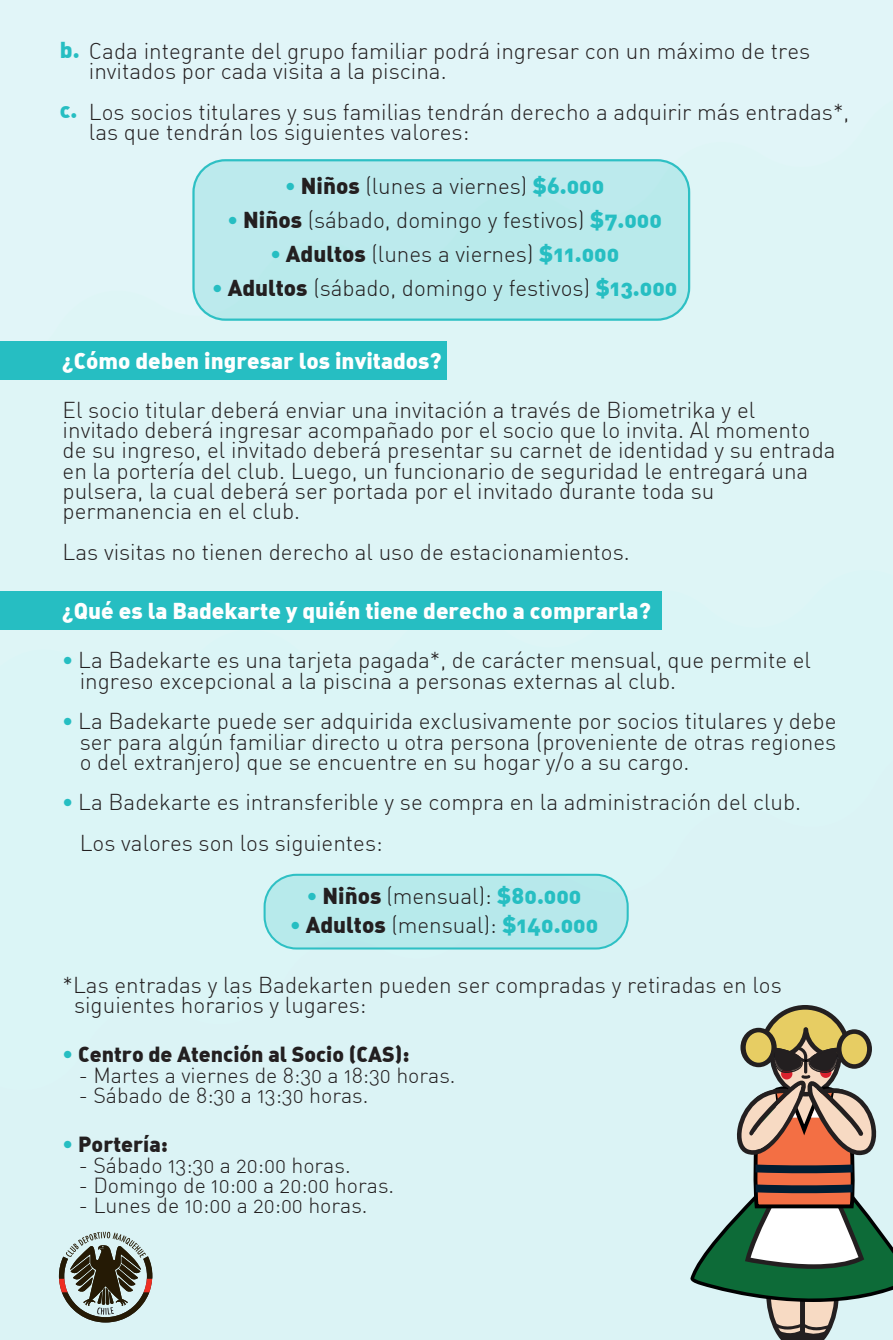
<style>
.page{position:relative;width:893px;height:1340px;background:#fff}
.page>*{position:absolute;margin:0;border:0;box-sizing:border-box;transform-origin:0 0}
.t1{font:300 22.5px/20.2px "DIN Alternate";color:#231f20}
.t2{font:900 22.5px "DIN Alternate";color:#fff}
.t3{font:900 22.5px "DIN Alternate";color:#26bec2}
.t4{font:300 21.38px "DIN Alternate";color:#231f20}
.t5{font:900 21.38px "DIN Alternate";color:#231f20}
.s1{font-weight:900;color:#26bec2}
.s2{font-weight:900}
.s3{font-size:22.5px;color:#26bec2}
</style>
<div class="page">
<div style="left:0;top:0;width:893px;height:1339px;background:#dbf5f6"></div>
<svg style="left:59px;top:1231px;width:93px;height:91px"></svg>
<div style="left:0;top:341px;width:447px;height:39px;background:#26bec2"></div>
<div style="left:0;top:591px;width:662px;height:39px;background:#26bec2"></div>
<div style="left:193px;top:160px;width:496px;height:160px;background:#b9eaeb;border-radius:32px"></div>
<div style="left:192px;top:159px;width:498px;height:162px;border:2px solid #26bec2;border-radius:32px"></div>
<div style="left:265px;top:874px;width:363px;height:74px;background:#b7eaeb;border-radius:32px"></div>
<div style="left:264px;top:873px;width:365px;height:76px;border:2px solid #26bec2;border-radius:32px"></div>
<svg style="left:690px;top:1005px;width:203px;height:334px"></svg>
<p class="t1" style="left:60px;top:40px;width:752px"><span class="s1">b.</span> Cada integrante del grupo familiar podrá ingresar con un máximo de tres</p>
<p class="t1" style="left:89px;top:50px;width:762px;line-height:40.5px">invitados por cada visita a la piscina.<br>Los socios titulares y sus familias tendrán derecho a adquirir más entradas*,</p>
<p class="t1" style="left:89px;top:121px;width:382px">las que tendrán los siguientes valores:</p>
<p class="t1" style="left:285px;top:176px;width:320px"><span class="s1">•</span> <span class="s2">Niños</span> (lunes a viernes) <span class="s1">$6.000</span></p>
<p class="t1" style="left:228px;top:210px;width:436px"><span class="s1">•</span> <span class="s2">Niños</span> (sábado, domingo y festivos) <span class="s1">$7.000</span></p>
<p class="t1" style="left:270px;top:243px;width:350px"><span class="s1">•</span> <span class="s2">Adultos</span> (lunes a viernes) <span class="s1">$11.000</span></p>
<p class="t1" style="left:212px;top:277px;width:467px"><span class="s1">•</span> <span class="s2">Adultos</span> (sábado, domingo y festivos) <span class="s1">$13.000</span></p>
<p class="t3" style="left:60px;top:95px;width:19px">c.</p>
<p class="t2" style="left:62px;top:345px;width:382px">¿Cómo deben ingresar los invitados?</p>
<p class="t1" style="left:63px;top:399px;width:774px">El socio titular deberá enviar una invitación a través de Biometrika y el invitado deberá ingresar acompañado por el socio que lo invita. Al momento de su ingreso, el invitado deberá presentar su carnet de identidad y su entrada en la portería del club. Luego, un funcionario de seguridad le entregará una pulsera, la cual deberá ser portada por el invitado durante toda su permanencia en el club.</p>
<p class="t1" style="left:63px;top:541px;width:569px">Las visitas no tienen derecho al uso de estacionamientos.</p>
<p class="t2" style="left:62px;top:596px;width:591px">¿Qué es la Badekarte y quién tiene derecho a comprarla?</p>
<p class="t1" style="left:80px;top:650px;width:733px;text-indent:-17px"><span class="s1">•</span> La Badekarte es una tarjeta pagada*, de carácter mensual, que permite el ingreso excepcional a la piscina a personas externas al club.</p>
<p class="t1" style="left:80px;top:710px;width:758px;text-align:justify;text-indent:-17px"><span class="s1">•</span> La Badekarte puede ser adquirida exclusivamente por socios titulares y debe ser para algún familiar directo u otra persona (proveniente de otras regiones o del extranjero) que se encuentre en su hogar y/o a su cargo.</p>
<p class="t1" style="left:80px;top:781px;width:723px;line-height:40.5px;text-indent:-17px"><span class="s1">•</span> La Badekarte es intransferible y se compra en la administración del club.<br>Los valores son los siguientes:</p>
<p class="t1" style="left:307px;top:885px;width:276px"><span class="s1">•</span> <span class="s2">Niños</span> (mensual): <span class="s1">$80.000</span></p>
<p class="t1" style="left:290px;top:914px;width:309px"><span class="s1">•</span> <span class="s2">Adultos</span> (mensual): <span class="s1">$140.000</span></p>
<p class="t1" style="left:74px;top:974px;width:709px;text-indent:-11px">*Las entradas y las Badekarten pueden ser compradas y retiradas en los siguientes horarios y lugares:</p>
<p class="t5" style="left:63px;top:1040px;width:348px"><span class="s3">•</span> Centro de Atención al Socio (CAS):</p>
<p class="t4" style="left:79px;top:1061px;width:378px">- Martes a viernes de 8:30 a 18:30 horas.</p>
<p class="t4" style="left:79px;top:1082px;width:291px">- Sábado de 8:30 a 13:30 horas.</p>
<p class="t5" style="left:63px;top:1130px;width:107px"><span class="s3">•</span> Portería:</p>
<p class="t4" style="left:79px;top:1151px;width:273px">- Sábado 13:30 a 20:00 horas.</p>
<p class="t4" style="left:79px;top:1172px;width:317px">- Domingo de 10:00 a 20:00 horas.</p>
<p class="t4" style="left:79px;top:1192px;width:290px">- Lunes de 10:00 a 20:00 horas.</p>
</div>
